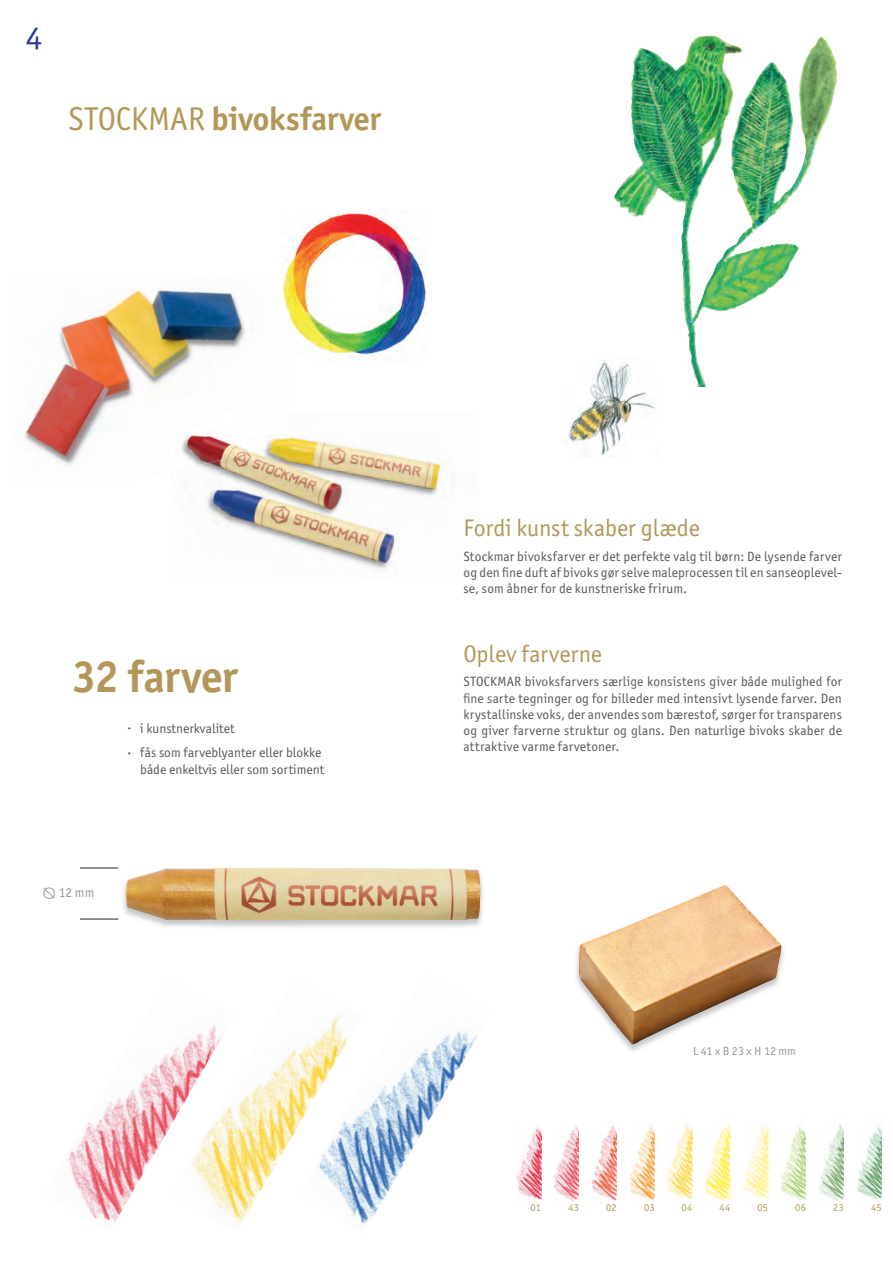
<style>
.page{position:relative;width:893px;height:1263px;background:#fff}
.page>*{position:absolute;margin:0;border:0;box-sizing:border-box;transform-origin:0 0}
.t1{font:700 45px "Officina Sans ITC Pro";letter-spacing:-.015em;color:#b39758}
.t2{font:700 33px "Officina Sans ITC Pro";letter-spacing:-.005em;color:#b39758}
.t3{font:33px "Officina Sans ITC Pro";color:#263996}
.t4{font:24px "Officina Sans ITC Pro";letter-spacing:-.005em;color:#b39758}
.t5{font:13.5px/16.2px "Officina Sans ITC Pro";letter-spacing:.005em;color:#57585a;text-align:justify}
.t6{font:13.5px "Officina Sans ITC Pro";color:#939598}
.t7{font:12px "Officina Sans ITC Pro";letter-spacing:.005em;color:#939598}
.t8{font:10.5px "Officina Sans ITC Pro";letter-spacing:.015em;color:#b39758}
.s1{font-weight:400}
.s2{font-size:7.5px}
.s3{font-family:"Cambria"}
</style>
<div class="page">
<img style="left:68px;top:1054px;width:102px;height:169px">
<img style="left:517px;top:1126px;width:24px;height:75px">
<img style="left:554px;top:1125px;width:25px;height:76px">
<img style="left:592px;top:1125px;width:25px;height:76px">
<img style="left:629px;top:1125px;width:26px;height:76px">
<img style="left:667px;top:1123px;width:25px;height:76px">
<img style="left:705px;top:1125px;width:25px;height:77px">
<img style="left:743px;top:1125px;width:25px;height:74px">
<img style="left:781px;top:1126px;width:25px;height:75px">
<img style="left:818px;top:1124px;width:26px;height:77px">
<img style="left:857px;top:1124px;width:25px;height:76px">
<img style="left:631px;top:35px;width:197px;height:149px">
<img style="left:614px;top:157px;width:186px;height:137px">
<img style="left:682px;top:275px;width:81px;height:56px">
<img style="left:688px;top:331px;width:19px;height:56px">
<img style="left:223px;top:437px;width:174px;height:135px">
<img style="left:397px;top:449px;width:45px;height:90px">
<img style="left:206px;top:472px;width:17px;height:48px">
<img style="left:284px;top:211px;width:143px;height:101px">
<img style="left:289px;top:312px;width:138px;height:48px">
<img style="left:576px;top:947px;width:208px;height:104px">
<img style="left:578px;top:885px;width:204px;height:159px">
<img style="left:123px;top:867px;width:360px;height:60px">
<img style="left:126px;top:868px;width:355px;height:52px">
<hr style="left:80px;top:919px;width:38px;height:1px;background:#231f20">
<hr style="left:80px;top:868px;width:38px;height:1px;background:#231f20">
<img style="left:568px;top:360px;width:88px;height:98px">
<img style="left:170px;top:1025px;width:128px;height:198px">
<img style="left:298px;top:1014px;width:179px;height:210px">
<img style="left:208px;top:453px;width:81px;height:19px">
<img style="left:249px;top:435px;width:40px;height:18px">
<img style="left:281px;top:278px;width:8px;height:36px">
<img style="left:42px;top:290px;width:153px;height:113px">
<img style="left:195px;top:291px;width:51px;height:58px">
<img style="left:24px;top:403px;width:91px;height:62px">
<img style="left:181px;top:435px;width:68px;height:36px">
<h2 class="t3" style="left:26px;top:19px;width:18px">4</h2>
<h2 class="t2" style="left:68px;top:98px;width:314px"><span class="s1">STOCKMAR</span> bivoksfarver</h2>
<h1 class="t1" style="left:72px;top:648px;width:167px">32 farver</h1>
<p class="t5" style="left:128px;top:720px;width:109px"><span class="s2">•</span> i kunstnerkvalitet</p>
<p class="t5" style="left:128px;top:745px;width:198px;text-align:right"><span class="s2">•</span> fås som farveblyanter eller blokke både enkeltvis eller som sortiment</p>
<p class="t6" style="left:43px;top:885px;width:53px"><span class="s3">⦰</span> 12 mm</p>
<h3 class="t4" style="left:463px;top:514px;width:238px">Fordi kunst skaber glæde</h3>
<p class="t5" style="left:463px;top:548px;width:380px">Stockmar bivoksfarver er det perfekte valg til børn: De lysende farver og den fine duft af bivoks gør selve maleprocessen til en sanseoplevel&shy;se, som åbner for de kunstneriske frirum.</p>
<h3 class="t4" style="left:463px;top:639px;width:140px">Oplev farverne</h3>
<p class="t5" style="left:463px;top:674px;width:380px">STOCKMAR bivoksfarvers særlige konsistens giver både mulighed for fine sarte tegninger og for billeder med intensivt lysende farver. Den krystallinske voks, der anvendes som bærestof, sørger for transparens og giver farverne struktur og glans. Den naturlige bivoks skaber de attraktive varme farvetoner.</p>
<p class="t7" style="left:693px;top:1044px;width:104px">L 41 x B 23 x H 12 mm</p>
<p class="t8" style="left:530px;top:1201px;width:12px">01</p>
<p class="t8" style="left:568px;top:1201px;width:12px">43</p>
<p class="t8" style="left:606px;top:1201px;width:12px">02</p>
<p class="t8" style="left:644px;top:1201px;width:12px">03</p>
<p class="t8" style="left:682px;top:1201px;width:12px">04</p>
<p class="t8" style="left:719px;top:1201px;width:12px">44</p>
<p class="t8" style="left:757px;top:1201px;width:12px">05</p>
<p class="t8" style="left:795px;top:1201px;width:12px">06</p>
<p class="t8" style="left:833px;top:1201px;width:12px">23</p>
<p class="t8" style="left:871px;top:1201px;width:12px">45</p>
</div>
